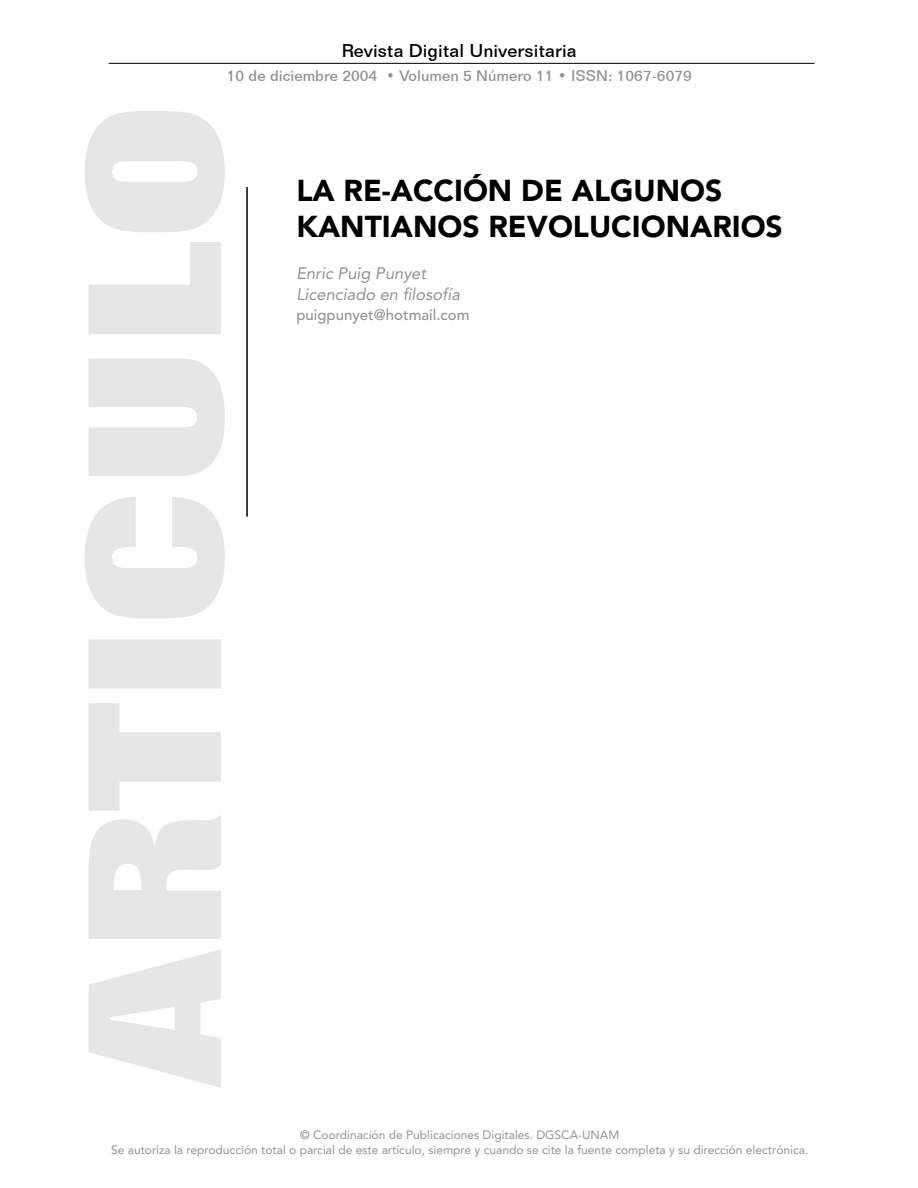
<style>
.page{position:relative;width:918px;height:1188px;background:#fff}
.page>*{position:absolute;margin:0;border:0;box-sizing:border-box;transform-origin:0 0}
.caratula_titulo{font:900 30px/36px "Avenir";color:#000}
.encabezados_bold{font:500 18px "Folio BT";color:#000}
.caratula_autor{font:italic 16.5px "Avenir";color:#939393}
.encabezados_light{font:500 15px "Folio BT";color:#939393}
.caratula_autor-2{font:500 15px "Avenir";color:#939393}
.legales{font:12px "Avenir";color:#939393}
.s1{color:#7c7c7c}
</style>
<div class="page">
<hr style="left:109px;top:63px;width:706px;height:1px;background:#000">
<svg style="left:85px;top:111px;width:140px;height:977px;fill:#e6e6e6"></svg>
<hr style="left:246px;top:187px;width:2px;height:330px;background:#000">
<p class="encabezados_bold" style="left:342px;top:39px;width:237px">Revista Digital Universitaria</p>
<p class="encabezados_light" style="left:227px;top:66px;width:467px">10 de diciembre 2004 • Volumen 5 Número 11 • ISSN: 1067-6079</p>
<p class="caratula_titulo" style="left:296px;top:172px;width:488px">LA RE-ACCIÓN DE ALGUNOS<br>KANTIANOS REVOLUCIONARIOS</p>
<p class="caratula_autor" style="left:296px;top:264px;width:131px">Enric Puig Punyet</p>
<p class="caratula_autor" style="left:296px;top:285px;width:165px">Licenciado en filosofía</p>
<p class="caratula_autor-2" style="left:296px;top:306px;width:175px">puigpunyet@hotmail.com</p>
<p class="legales" style="left:300px;top:1128px;width:321px"><span class="s1">©</span> Coordinación de Publicaciones Digitales. DGSCA-UNAM</p>
<p class="legales" style="left:111px;top:1143px;width:699px">Se autoriza la reproducción total o parcial de este artículo, siempre y cuando se cite la fuente completa y su dirección electrónica.</p>
</div>
